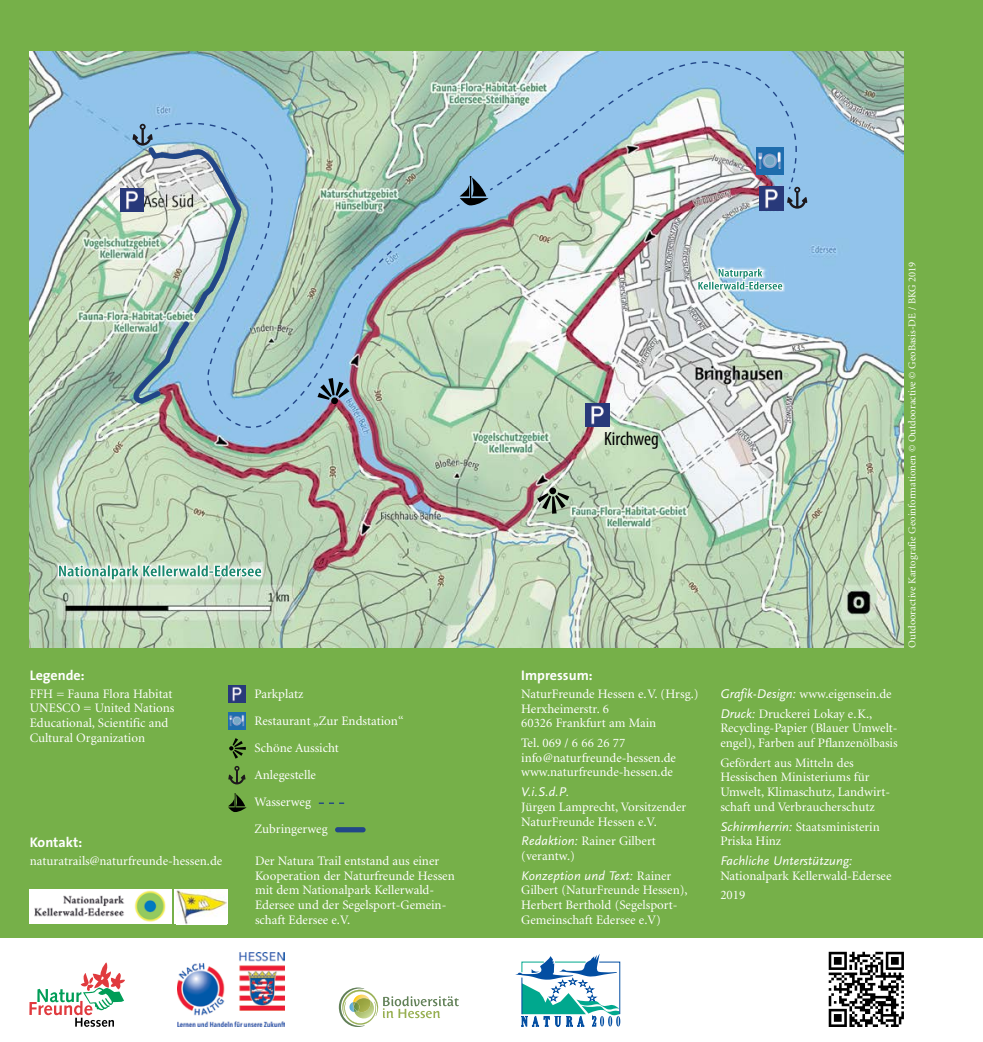
<style>
.page{position:relative;width:983px;height:1042px;background:#fff}
.page>*{position:absolute;margin:0;border:0;box-sizing:border-box;transform-origin:0 0}
.t1{font:condensed 19.25px "Myriad Pro";color:#000}
.t2{font:700 14px "The Sans";color:#fff}
.t3{font:italic 13.12px "Scala Sans";letter-spacing:.01em;color:#fff}
.t4{font:12.95px/14.7px "Minion";color:#fff}
.t5{font:10.5px "Minion";color:#fff}
.s1{font-family:"Scala Sans";font-style:italic;font-size:13.12px}
.s2{font-family:"Minion";font-style:normal;font-size:12.95px}
</style>
<div class="page">
<div style="left:0;top:0;width:982px;height:938px;background:#76b049"></div>
<img style="left:29px;top:51px;width:874px;height:596px">
<svg style="left:338px;top:987px;width:121px;height:40px"></svg>
<svg style="left:29px;top:962px;width:96px;height:65px"></svg>
<img style="left:177px;top:952px;width:107px;height:74px">
<svg style="left:229px;top:738px;width:17px;height:20px"></svg>
<img style="left:228px;top:685px;width:17px;height:17px">
<img style="left:120px;top:188px;width:12px;height:23px">
<img style="left:228px;top:712px;width:17px;height:17px">
<svg style="left:228px;top:793px;width:18px;height:19px"></svg>
<img style="left:400px;top:127px;width:59px;height:297px">
<svg style="left:319px;top:802px;width:25px;height:2px"></svg>
<div style="left:335px;top:827px;width:30px;height:5px;background:#214688;border-radius:3px"></div>
<img style="left:132px;top:123px;width:268px;height:305px">
<svg style="left:228px;top:766px;width:17px;height:18px"></svg>
<img style="left:30px;top:889px;width:141px;height:35px">
<div style="left:174px;top:889px;width:54px;height:35px;background:#fff"></div>
<img style="left:176px;top:889px;width:50px;height:35px">
<img style="left:55px;top:561px;width:210px;height:22px">
<img style="left:56px;top:562px;width:208px;height:20px">
<svg style="left:58px;top:564px;width:204px;height:16px;background:#afd2c3"></svg>
<svg style="left:515px;top:954px;width:105px;height:73px"></svg>
<svg style="left:828px;top:951px;width:76px;height:69px"></svg>
<svg style="left:828px;top:952px;width:75px;height:75px"></svg>
<img style="left:759px;top:209px;width:24px;height:1px">
<img style="left:459px;top:61px;width:348px;height:148px">
<img style="left:585px;top:403px;width:24px;height:24px">
<img style="left:695px;top:266px;width:89px;height:26px">
<img style="left:696px;top:267px;width:87px;height:24px">
<svg style="left:697px;top:268px;width:86px;height:22px;background:#abd0d3"></svg>
<div style="left:549px;top:487px;width:7px;height:7px;background:#000;border-radius:50%"></div>
<svg style="left:537px;top:492px;width:32px;height:22px"></svg>
<p class="t2" style="left:30px;top:663px;width:56px">Legende:</p>
<p class="t4" style="left:30px;top:687px;width:146px">FFH = Fauna Flora Habitat<br>UNESCO = United Nations<br>Educational, Scientific and<br>Cultural Organization</p>
<p class="t4" style="left:254px;top:681px;width:150px;line-height:27.1px">Parkplatz<br>Restaurant „Zur Endstation“<br>Schöne Aussicht<br>Anlegestelle<br>Wasserweg<br>Zubringerweg</p>
<p class="t4" style="left:255px;top:854px;width:201px">Der Natura Trail entstand aus einer<br>Kooperation der Naturfreunde Hessen mit dem Nationalpark Kellerwald-<br>Edersee und der Segelsport-Gemein&shy;schaft Edersee e.V.</p>
<p class="t2" style="left:30px;top:830px;width:54px">Kontakt:</p>
<p class="t4" style="left:30px;top:854px;width:194px">naturatrails@naturfreunde-hessen.de</p>
<h1 class="t1" style="left:604px;top:427px;width:56px">Kirchweg</h1>
<p class="t2" style="left:521px;top:663px;width:73px">Impressum:</p>
<p class="t4" style="left:521px;top:687px;width:179px">NaturFreunde Hessen e. V. (Hrsg.)<br>Herxheimerstr. 6<br>60326 Frankfurt am Main</p>
<p class="t4" style="left:521px;top:736px;width:156px">Tel. 069 / 6 66 26 77 info@naturfreunde-hessen.de www.naturfreunde-hessen.de</p>
<p class="t3" style="left:521px;top:784px;width:50px">V.i.S.d.P.</p>
<p class="t4" style="left:521px;top:800px;width:166px">Jürgen Lamprecht, Vorsitzender<br>NaturFreunde Hessen e.V.</p>
<p class="t4" style="left:521px;top:834px;width:136px"><span class="s1">Redaktion:</span> Rainer Gilbert (verantw.)</p>
<p class="t3" style="left:521px;top:868px;width:151px">Konzeption und Text: <span class="s2">Rainer</span></p>
<p class="t4" style="left:521px;top:883px;width:168px">Gilbert (NaturFreunde Hessen),<br>Herbert Berthold (Segelsport-<br>Gemeinschaft Edersee e.V)</p>
<p class="t5" style="left:906px;top:647px;width:387px;rotate:-90deg">Outdooractive Kartografie Geoinformationen © Outdooractive © GeoBasis-DE / BKG 2019</p>
<p class="t4" style="left:720px;top:684px;width:173px;line-height:19.6px"><span class="s1">Grafik-Design:</span> www.eigensein.de<br><span class="s1">Druck:</span> Druckerei Lokay e. K.,</p>
<p class="t4" style="left:720px;top:721px;width:179px">Recycling-Papier (Blauer Umwelt&shy;engel), Farben auf Pflanzenölbasis</p>
<p class="t4" style="left:720px;top:756px;width:171px">Gefördert aus Mitteln des<br>Hessischen Ministeriums für<br>Umwelt, Klimaschutz, Land wirt - schaft und Verbraucher schutz</p>
<p class="t4" style="left:720px;top:819px;width:161px"><span class="s1">Schirmherrin:</span> Staatsministerin<br>Priska Hinz</p>
<p class="t3" style="left:720px;top:853px;width:133px">Fachliche Unterstützung:</p>
<p class="t4" style="left:720px;top:866px;width:173px;line-height:19.6px">Nationalpark Kellerwald-Edersee<br>2019</p>
</div>
